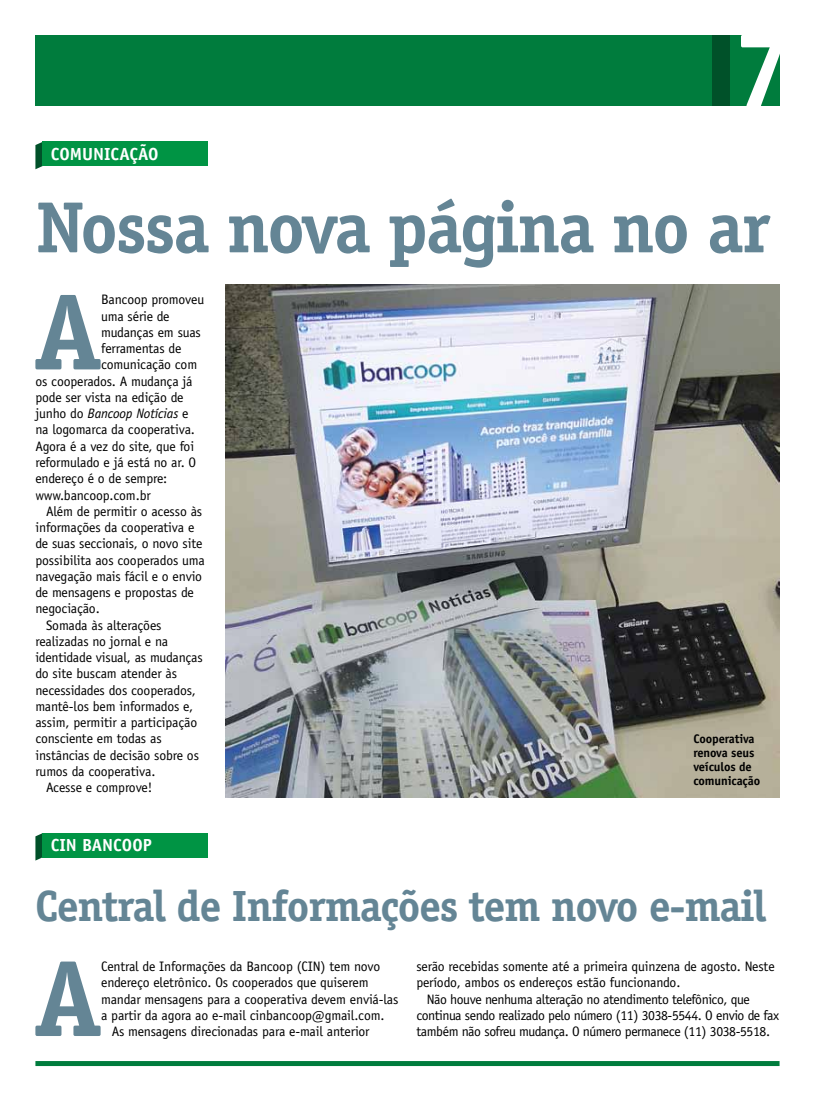
<style>
.page{position:relative;width:815px;height:1099px;background:#fff}
.page>*{position:absolute;margin:0;border:0;box-sizing:border-box;transform-origin:0 0}
.t1{font:700 108.62px "Officina Serif Std";color:#648595}
.t2{font:700 108.12px "Officina Serif Std";color:#fff}
.t3{font:700 72.5px "Officina Serif Std";letter-spacing:-.03em;color:#648595}
.t4{font:700 43.75px "Officina Serif Std";letter-spacing:-.03em;color:#648595}
.t5{font:700 17.5px "Officina Sans Std";color:#fff}
.t6{font:13.75px "Officina Sans Std";letter-spacing:-.01em;color:#000}
.t7{font:13.75px "Officina Sans Std";letter-spacing:-.03em;color:#000}
.t8{font:italic 13.75px "Officina Sans Std";letter-spacing:-.01em;color:#000}
.t9{font:700 12.5px/13.8px "Officina Sans Std";letter-spacing:-.01em;color:#000}
.s1{font-style:normal}
</style>
<div class="page">
<div style="left:697px;top:35px;width:49px;height:71px;background:#005129"></div>
<div style="left:730px;top:35px;width:50px;height:71px;background:#007c3d"></div>
<div style="left:35px;top:35px;width:677px;height:71px;background:#007c3d"></div>
<div style="left:35px;top:1060px;width:745px;height:5px;background:#007c3d"></div>
<svg style="left:35px;top:833px;width:8px;height:27px"></svg>
<div style="left:43px;top:833px;width:165px;height:24px;background:#009444"></div>
<svg style="left:35px;top:142px;width:8px;height:27px"></svg>
<div style="left:43px;top:142px;width:165px;height:24px;background:#009444"></div>
<img style="left:226px;top:284px;width:554px;height:513px">
<p class="t5" style="left:51px;top:143px;width:42px">comunica</p>
<p class="t5" style="left:129px;top:143px;width:29px">ção</p>
<h2 class="t2" style="left:733px;top:3px;width:62px">7</h2>
<h3 class="t3" style="left:35px;top:182px;width:737px">Nossa nova página no ar</h3>
<h1 class="t1" style="left:34px;top:265px;width:70px">A</h1>
<p class="t6" style="left:101px;top:292px;width:105px">Bancoop promoveu</p>
<p class="t6" style="left:101px;top:308px;width:70px">uma série de</p>
<p class="t6" style="left:101px;top:324px;width:101px">mudanças em suas</p>
<p class="t6" style="left:101px;top:340px;width:82px">ferramentas de</p>
<p class="t6" style="left:101px;top:357px;width:98px">comunicação com</p>
<p class="t6" style="left:35px;top:373px;width:159px">os cooperados. A mudança já</p>
<p class="t6" style="left:35px;top:389px;width:150px">pode ser vista na edição de</p>
<p class="t8" style="left:35px;top:405px;width:155px"><span class="s1">junho do</span> Bancoop Notícias <span class="s1">e</span></p>
<p class="t6" style="left:35px;top:422px;width:161px">na logomarca da cooperativa.</p>
<p class="t6" style="left:35px;top:438px;width:160px">Agora é a vez do site, que foi</p>
<p class="t6" style="left:35px;top:454px;width:162px">reformulado e já está no ar. O</p>
<p class="t6" style="left:35px;top:470px;width:133px">endereço é o de sempre:</p>
<p class="t6" style="left:35px;top:487px;width:117px">www.bancoop.com.br</p>
<p class="t6" style="left:46px;top:503px;width:158px">Além de permitir o acesso às</p>
<p class="t6" style="left:35px;top:519px;width:161px">informações da cooperativa e</p>
<p class="t6" style="left:35px;top:535px;width:169px">de suas seccionais, o novo site</p>
<p class="t6" style="left:35px;top:552px;width:171px">possibilita aos cooperados uma</p>
<p class="t6" style="left:35px;top:568px;width:168px">navegação mais fácil e o envio</p>
<p class="t6" style="left:35px;top:584px;width:160px">de mensagens e propostas de</p>
<p class="t6" style="left:35px;top:600px;width:66px">negociação.</p>
<p class="t6" style="left:46px;top:617px;width:117px">Somada às alterações</p>
<p class="t6" style="left:35px;top:633px;width:134px">realizadas no jornal e na</p>
<p class="t6" style="left:35px;top:649px;width:169px">identidade visual, as mudanças</p>
<p class="t6" style="left:35px;top:665px;width:143px">do site buscam atender às</p>
<p class="t6" style="left:35px;top:682px;width:162px">necessidades dos cooperados,</p>
<p class="t6" style="left:35px;top:698px;width:159px">mantê-los bem informados e,</p>
<p class="t6" style="left:35px;top:714px;width:163px">assim, permitir a participação</p>
<p class="t6" style="left:35px;top:730px;width:128px">consciente em todas as</p>
<p class="t6" style="left:35px;top:747px;width:165px">instâncias de decisão sobre os</p>
<p class="t6" style="left:35px;top:763px;width:121px">rumos da cooperativa.</p>
<p class="t6" style="left:46px;top:779px;width:108px">Acesse e comprove!</p>
<p class="t5" style="left:51px;top:834px;width:103px">CIN BANCOOP</p>
<p class="t9" style="left:693px;top:732px;width:68px">Cooperativa renova seus veículos de comunicação</p>
<h3 class="t4" style="left:35px;top:878px;width:732px">Central de Informações tem novo e-mail</h3>
<h1 class="t1" style="left:34px;top:931px;width:70px">A</h1>
<p class="t6" style="left:101px;top:958px;width:281px">Central de Informações da Bancoop (CIN) tem novo</p>
<p class="t6" style="left:101px;top:974px;width:269px">endereço eletrônico. Os cooperados que quiserem</p>
<p class="t6" style="left:101px;top:990px;width:299px">mandar mensagens para a cooperativa devem enviá-las</p>
<p class="t6" style="left:101px;top:1007px;width:285px">a partir da agora ao e-mail cinbancoop@gmail.com.</p>
<p class="t6" style="left:112px;top:1023px;width:259px">As mensagens direcionadas para e-mail anterior</p>
<p class="t6" style="left:416px;top:958px;width:360px">serão recebidas somente até a primeira quinzena de agosto. Neste</p>
<p class="t6" style="left:416px;top:974px;width:266px">período, ambos os endereços estão funcionando.</p>
<p class="t7" style="left:427px;top:990px;width:324px">Não houve nenhuma alteração no atendimento telefônico, que</p>
<p class="t7" style="left:416px;top:1007px;width:364px">continua sendo realizado pelo número (11) 3038-5544. O envio de fax</p>
<p class="t7" style="left:416px;top:1023px;width:355px">também não sofreu mudança. O número permanece (11) 3038-5518.</p>
</div>
